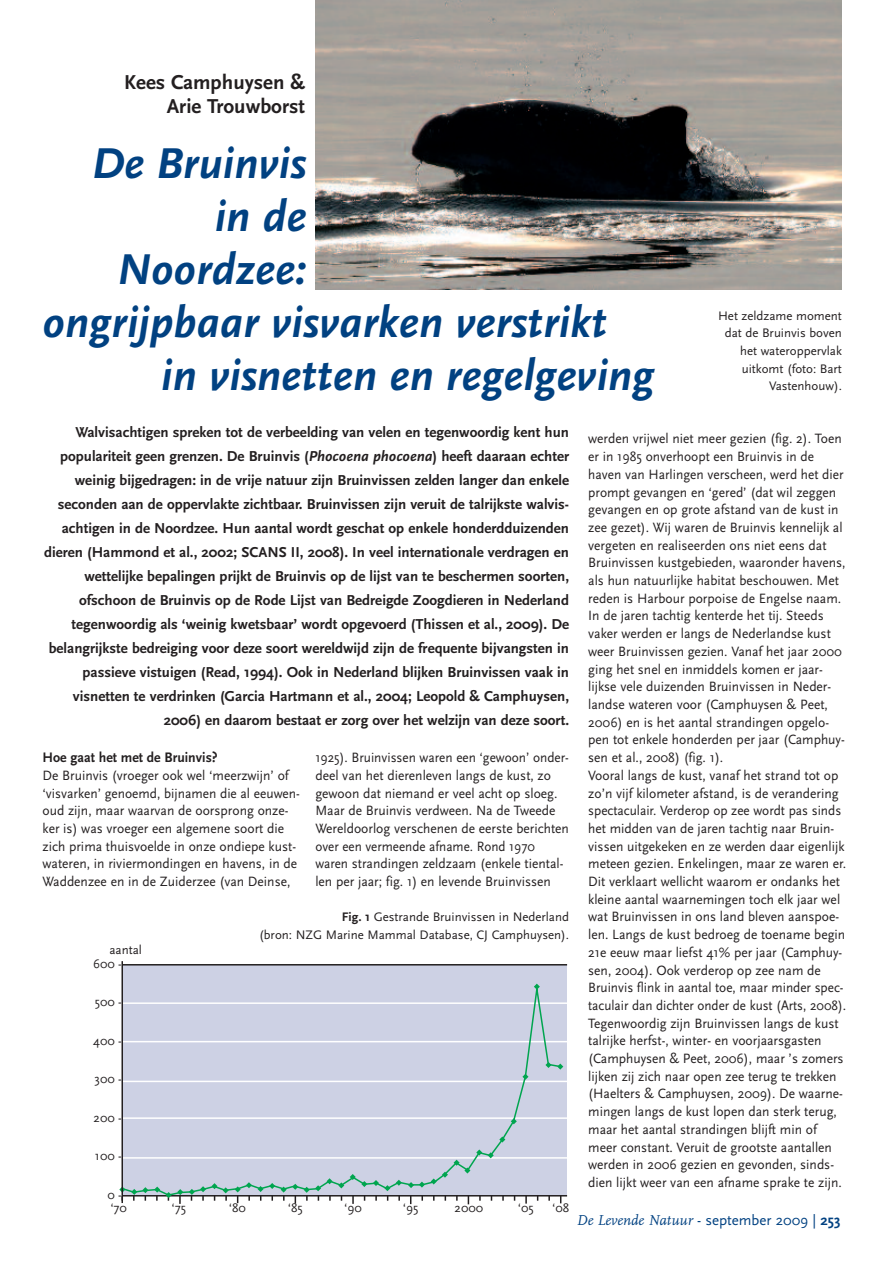
<style>
.page{position:relative;width:893px;height:1263px;background:#fff}
.page>*{position:absolute;margin:0;border:0;box-sizing:border-box;transform-origin:0 0}
.t1{font:italic 700 45px "Scala Sans";color:#014181}
.t2{font:700 21px/24px "Scala Sans";color:#231f20;text-align:right}
.t3{font:700 15px/24px "Scala Sans";color:#231f20;text-align:right}
.t4{font:italic 15px "FF Scala";color:#014181}
.t5{font:700 14.4px "Scala Sans";color:#231f20;scale:.96 1}
.t6{font:14.1px/17.7px "Scala Sans";color:#231f20;scale:.96 1}
.t7{font:14.1px/17.7px "Scala Sans";color:#231f20;scale:.94 1}
.t8{font:12.9px/17.7px "Scala Sans";color:#231f20;text-align:right}
.s1{font-style:italic}
.s2{font-weight:700}
.s3{font-family:"Scala Sans";font-style:normal}
.s4{font-family:"Scala Sans";font-weight:700;font-style:normal}
</style>
<div class="page">
<div style="left:122px;top:965px;width:445px;height:231px;background:#cdd1e4"></div>
<hr style="left:122px;top:1157px;width:446px;height:2px;background:#fff">
<hr style="left:122px;top:1117px;width:446px;height:2px;background:#fff">
<hr style="left:122px;top:1081px;width:446px;height:1px;background:#fff">
<hr style="left:122px;top:1041px;width:446px;height:1px;background:#fff">
<hr style="left:122px;top:1002px;width:446px;height:2px;background:#fff">
<img style="left:315px;top:0;width:527px;height:290px">
<svg style="left:352px;top:1196px;width:2px;height:8px"></svg>
<svg style="left:525px;top:1196px;width:2px;height:7px"></svg>
<hr style="left:122px;top:1195px;width:445px;height:1px;background:#231f20">
<hr style="left:122px;top:964px;width:445px;height:1px;background:#231f20">
<svg style="left:373px;top:1196px;width:17px;height:5px"></svg>
<svg style="left:304px;top:1196px;width:17px;height:5px"></svg>
<svg style="left:281px;top:1196px;width:17px;height:7px"></svg>
<svg style="left:258px;top:1196px;width:17px;height:5px"></svg>
<svg style="left:235px;top:1196px;width:17px;height:7px"></svg>
<svg style="left:223px;top:1196px;width:6px;height:5px"></svg>
<svg style="left:189px;top:1196px;width:28px;height:5px"></svg>
<svg style="left:166px;top:1196px;width:17px;height:8px"></svg>
<svg style="left:154px;top:1196px;width:6px;height:5px"></svg>
<svg style="left:131px;top:1196px;width:17px;height:5px"></svg>
<svg style="left:120px;top:983px;width:442px;height:213px"></svg>
<hr style="left:121px;top:961px;width:2px;height:242px;background:#231f20">
<h2 class="t2" style="left:124px;top:70px;width:182px">Kees Camphuysen &amp;<br>Arie Trouwborst</h2>
<h1 class="t1" style="left:92px;top:136px;width:216px">De Bruinvis</h1>
<h1 class="t1" style="left:214px;top:189px;width:93px">in de</h1>
<h1 class="t1" style="left:117px;top:242px;width:191px">Noordzee:</h1>
<h1 class="t1" style="left:43px;top:295px;width:566px">ongrijpbaar visvarken verstrikt</h1>
<h1 class="t1" style="left:161px;top:348px;width:495px">in visnetten en regelgeving</h1>
<p class="t8" style="left:718px;top:306px;width:125px">Het zeldzame moment dat de Bruinvis boven het wateroppervlak uitkomt (foto: Bart<br>Vastenhouw).</p>
<p class="t3" style="left:44px;top:420px;width:527px">Walvisachtigen spreken tot de verbeelding van velen en tegenwoordig kent hun populariteit geen grenzen. De Bruinvis (<span class="s1">Phocoena phocoena</span>) heeft daaraan echter weinig bijgedragen: in de vrije natuur zijn Bruinvissen zelden langer dan enkele seconden aan de oppervlakte zichtbaar. Bruinvissen zijn veruit de talrijkste walvis&shy;achtigen in de Noordzee. Hun aantal wordt geschat op enkele honderdduizenden dieren (Hammond et al., 2002; SCANS II, 2008). In veel internationale verdragen en wettelijke bepalingen prijkt de Bruinvis op de lijst van te beschermen soorten, ofschoon de Bruinvis op de Rode Lijst van Bedreigde Zoogdieren in Nederland tegenwoordig als ‘weinig kwetsbaar’ wordt opgevoerd (Thissen et al., 2009). De belangrijkste bedreiging voor deze soort wereldwijd zijn de frequente bijvangsten in passieve vistuigen (Read, 1994). Ook in Nederland blijken Bruinvissen vaak in visnetten te verdrinken (Garcia Hartmann et al., 2004; Leopold &amp; Camphuysen, 2006) en daarom bestaat er zorg over het welzijn van deze soort.</p>
<p class="t5" style="left:43px;top:749px;width:184px">Hoe gaat het met de Bruinvis?</p>
<p class="t6" style="left:43px;top:766px;width:270px">De Bruinvis (vroeger ook wel ‘meerzwijn’ of ‘visvarken’ genoemd, bijnamen die al eeuwen&shy;oud zijn, maar waarvan de oorsprong onze&shy;ker is) was vroeger een algemene soort die zich prima thuisvoelde in onze ondiepe kust&shy;wateren, in riviermondingen en havens, in de Waddenzee en in de Zuiderzee (van Deinse,</p>
<p class="t7" style="left:315px;top:748px;width:271px">1925). Bruinvissen waren een ‘gewoon’ onder&shy;deel van het dierenleven langs de kust, zo gewoon dat niemand er veel acht op sloeg.<br>Maar de Bruinvis verdween. Na de Tweede Wereldoorlog verschenen de eerste berichten over een vermeende afname. Rond 1970 waren strandingen zeldzaam (enkele tiental&shy;len per jaar; fig. 1) en levende Bruinvissen</p>
<p class="t8" style="left:109px;top:940px;width:34px">aantal</p>
<p class="t8" style="left:93px;top:954px;width:30px">600 -</p>
<p class="t8" style="left:95px;top:993px;width:29px">500 -</p>
<p class="t8" style="left:93px;top:1031px;width:30px">400 -</p>
<p class="t8" style="left:94px;top:1070px;width:29px">300 -</p>
<p class="t8" style="left:94px;top:1108px;width:30px">200 -</p>
<p class="t8" style="left:95px;top:1147px;width:28px">100 -</p>
<p class="t8" style="left:107px;top:1185px;width:16px">0 -</p>
<p class="t8" style="left:259px;top:908px;width:311px"><span class="s2">Fig. 1</span> Gestrande Bruinvissen in Nederland<br>(bron: NZG Marine Mammal Database, CJ Camphuysen).</p>
<p class="t8" style="left:110px;top:1199px;width:18px">‘70</p>
<p class="t8" style="left:172px;top:1199px;width:16px">‘75</p>
<p class="t8" style="left:229px;top:1199px;width:19px">‘80</p>
<p class="t8" style="left:288px;top:1199px;width:17px">‘85</p>
<p class="t8" style="left:344px;top:1199px;width:19px">‘90</p>
<p class="t8" style="left:403px;top:1199px;width:17px">‘95</p>
<p class="t8" style="left:455px;top:1199px;width:30px">2000</p>
<p class="t8" style="left:518px;top:1199px;width:17px">‘05</p>
<p class="t8" style="left:552px;top:1199px;width:19px">‘08</p>
<p class="t6" style="left:588px;top:430px;width:270px">werden vrijwel niet meer gezien (fig. 2). Toen er in 1985 onverhoopt een Bruinvis in de haven van Harlingen verscheen, werd het dier prompt gevangen en ‘gered’ (dat wil zeggen gevangen en op grote afstand van de kust in zee gezet). Wij waren de Bruinvis kennelijk al vergeten en realiseerden ons niet eens dat Bruinvissen kustgebieden, waaronder havens, als hun natuurlijke habitat beschouwen. Met reden is Harbour porpoise de Engelse naam.<br>In de jaren tachtig kenterde het tij. Steeds vaker werden er langs de Nederlandse kust weer Bruinvissen gezien. Vanaf het jaar 2000 ging het snel en inmiddels komen er jaar&shy;lijkse vele duizenden Bruinvissen in Neder&shy;landse wateren voor (Camphuysen &amp; Peet, 2006) en is het aantal strandingen opgelo&shy;pen tot enkele honderden per jaar (Camphuy&shy;sen et al., 2008) (fig. 1).<br>Vooral langs de kust, vanaf het strand tot op zo’n vijf kilometer afstand, is de verandering spectaculair. Verderop op zee wordt pas sinds het midden van de jaren tachtig naar Bruin&shy;vissen uitgekeken en ze werden daar eigenlijk meteen gezien. Enkelingen, maar ze waren er.<br>Dit verklaart wellicht waarom er ondanks het kleine aantal waarnemingen toch elk jaar wel wat Bruinvissen in ons land bleven aanspoe&shy;len. Langs de kust bedroeg de toename begin 21e eeuw maar liefst 41% per jaar (Camphuy&shy;sen, 2004). Ook verderop op zee nam de Bruinvis flink in aantal toe, maar minder spec&shy;taculair dan dichter onder de kust (Arts, 2008).<br>Tegenwoordig zijn Bruinvissen langs de kust talrijke herfst-, winter- en voorjaarsgasten (Camphuysen &amp; Peet, 2006), maar ’s zomers lijken zij zich naar open zee terug te trekken (Haelters &amp; Camphuysen, 2009). De waarne&shy;mingen langs de kust lopen dan sterk terug, maar het aantal strandingen blijft min of meer constant. Veruit de grootste aantallen werden in 2006 gezien en gevonden, sinds&shy;dien lijkt weer van een afname sprake te zijn.</p>
<p class="t4" style="left:577px;top:1211px;width:265px">De Levende Natuur <span class="s3">- september 2009 |</span> <span class="s4">253</span></p>
</div>
